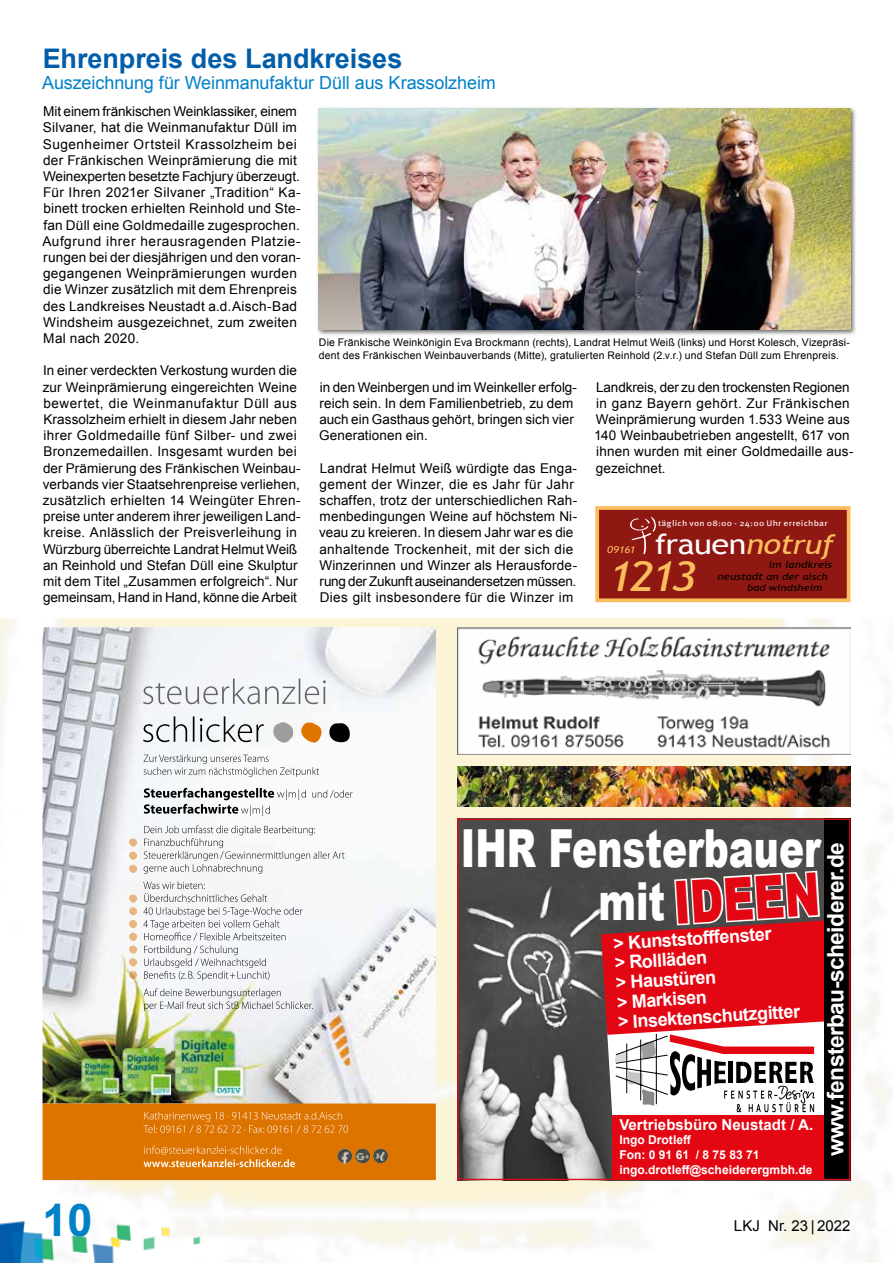
<style>
.page{position:relative;width:893px;height:1263px;background:#fff}
.page>*{position:absolute;margin:0;border:0;box-sizing:border-box;transform-origin:0 0}
.t1{font:900 59.4px "Arial";color:#e30613;scale:.72 1}
.t2{font:900 52.5px/52.5px "Arial";color:#fff;text-align:center;scale:.72 1}
.t3{font:700 45px "Arial";color:#0081c7}
.t4{font:italic 41.55px "Trebuchet MS";color:#fbbe5e;scale:1.16 1}
.t5{font:27.9px "Trebuchet MS";letter-spacing:-.015em;color:#fff;scale:1.16 1}
.t6{font:700 27px "Arial";color:#005da9}
.t7{font:700 22.65px "Arial";letter-spacing:-.025em;color:#fff}
.t8{font:700 18.15px/19.8px "Arial";color:#fff}
.t9{font:18px "Arial";letter-spacing:-.005em;color:#0081c7}
.t10{font:700 15.15px "Arial";color:#fff}
.t11{font:15px "Arial";color:#000}
.t12{font:13.5px/16.2px "Arial";letter-spacing:.01em;color:#000}
.t13{font:700 12.15px/14.5px "Arial";color:#fff}
.t14{font:10.5px/12.6px "Arial";letter-spacing:.015em;color:#000}
.t15{font:italic 9.75px/11.7px "Trebuchet MS";letter-spacing:.005em;color:#000;scale:1.16 1}
.t16{font:italic 9.6px "Trebuchet MS";letter-spacing:-.03em;color:#fbbe5e;scale:1.16 1}
.t17{font:italic 9.45px "Trebuchet MS";letter-spacing:.015em;color:#000;scale:1.16 1}
.t18{font:8.1px "Meta OT";letter-spacing:.02em;color:#fff;scale:1.16 1}
.s1{font-style:italic;color:#fbbe5e}
.s2{font-style:italic;font-size:27px;color:#fbbe5e}
.s3{font-size:9.45px}
</style>
<div class="page">
<img style="left:803px;top:1135px;width:73px;height:80px">
<img style="left:752px;top:1180px;width:51px;height:67px">
<img style="left:700px;top:1180px;width:52px;height:1px">
<img style="left:604px;top:1180px;width:96px;height:61px">
<img style="left:846px;top:1128px;width:24px;height:99px">
<img style="left:586px;top:1223px;width:30px;height:16px">
<img style="left:811px;top:1207px;width:35px;height:39px">
<svg style="left:632px;top:1234px;width:11px;height:5px"></svg>
<div style="left:363px;top:618px;width:377px;height:351px;background:#fcf4d6"></div>
<img style="left:740px;top:618px;width:153px;height:510px">
<img style="left:471px;top:1180px;width:209px;height:43px">
<img style="left:43px;top:627px;width:393px;height:476px">
<svg style="left:43px;top:1103px;width:393px;height:77px;background:#dc790b"></svg>
<img style="left:337px;top:1148px;width:15px;height:15px">
<svg style="left:144px;top:988px;width:169px;height:23px"></svg>
<svg style="left:143px;top:881px;width:159px;height:100px"></svg>
<svg style="left:144px;top:825px;width:201px;height:49px"></svg>
<svg style="left:144px;top:788px;width:209px;height:28px"></svg>
<svg style="left:144px;top:754px;width:175px;height:23px"></svg>
<svg style="left:129px;top:838px;width:8px;height:35px"></svg>
<svg style="left:129px;top:894px;width:8px;height:85px"></svg>
<svg style="left:273px;top:722px;width:20px;height:21px"></svg>
<svg style="left:301px;top:722px;width:21px;height:21px"></svg>
<svg style="left:329px;top:723px;width:21px;height:19px"></svg>
<svg style="left:143px;top:716px;width:121px;height:26px"></svg>
<svg style="left:143px;top:678px;width:183px;height:26px"></svg>
<img style="left:121px;top:1049px;width:50px;height:48px">
<img style="left:171px;top:1027px;width:77px;height:73px">
<img style="left:79px;top:1056px;width:42px;height:39px">
<img style="left:457px;top:627px;width:393px;height:128px">
<img style="left:459px;top:821px;width:365px;height:357px">
<div style="left:613px;top:1115px;width:212px;height:65px;background:#e30613"></div>
<svg style="left:601px;top:869px;width:223px;height:288px"></svg>
<div style="left:824px;top:819px;width:26px;height:361px;background:#000"></div>
<div style="left:457px;top:819px;width:393px;height:361px;border:1px solid #e30613"></div>
<img style="left:457px;top:766px;width:393px;height:41px">
<img style="left:0;top:1220px;width:212px;height:43px">
<div style="left:316px;top:106px;width:541px;height:231px;background:#000;opacity:.6"></div>
<img style="left:319px;top:109px;width:531px;height:221px">
<div style="left:595px;top:506px;width:255px;height:96px;background:#8f1812;border:4px solid #fbbe5e"></div>
<svg style="left:630px;top:516px;width:26px;height:38px"></svg>
<h3 class="t6" style="left:43px;top:40px;width:361px">Ehrenpreis des Landkreises</h3>
<h3 class="t9" style="left:42px;top:71px;width:455px">Auszeichnung für Weinmanufaktur Düll aus Krassolzheim</h3>
<p class="t12" style="left:42px;top:103px;width:260px">Mit einem fränkischen Weinklassiker, einem Silvaner, hat die Weinmanufaktur Düll im Sugenheimer Ortsteil Krassolzheim bei der Fränkischen Weinprämierung die mit Weinexperten besetzte Fachjury überzeugt.<br>Für Ihren 2021er Silvaner „Tradition“ Ka&shy;binett trocken erhielten Reinhold und Ste&shy;fan Düll eine Goldmedaille zugesprochen.<br>Aufgrund ihrer herausragenden Platzie&shy;rungen bei der diesjährigen und den voran&shy;gegangenen Weinprämierungen wurden die Winzer zusätzlich mit dem Ehrenpreis des Landkreises Neustadt a.d.Aisch-Bad Windsheim ausgezeichnet, zum zweiten Mal nach 2020.</p>
<p class="t12" style="left:43px;top:363px;width:259px">In einer verdeckten Verkostung wurden die zur Weinprämierung eingereichten Weine bewertet, die Weinmanufaktur Düll aus Krassolzheim erhielt in diesem Jahr neben ihrer Goldmedaille fünf Silber- und zwei Bronzemedaillen. Insgesamt wurden bei der Prämierung des Fränkischen Weinbau&shy;verbands vier Staatsehrenpreise verliehen, zusätzlich erhielten 14 Weingüter Ehren&shy;preise unter anderem ihrer jeweiligen Land&shy;kreise. Anlässlich der Preisverleihung in Würzburg überreichte Landrat Helmut Weiß an Reinhold und Stefan Düll eine Skulptur mit dem Titel „Zusammen erfolgreich“. Nur gemeinsam, Hand in Hand, könne die Arbeit</p>
<p class="t14" style="left:319px;top:336px;width:533px">Die Fränkische Weinkönigin Eva Brockmann (rechts), Landrat Helmut Weiß (links) und Horst Kolesch, Vizepräsi&shy;dent des Fränkischen Weinbauverbands (Mitte), gratulierten Reinhold (2.v.r.) und Stefan Düll zum Ehrenpreis.</p>
<p class="t12" style="left:319px;top:379px;width:259px">in den Weinbergen und im Weinkeller erfolg&shy;reich sein. In dem Familienbetrieb, zu dem auch ein Gasthaus gehört, bringen sich vier Generationen ein.</p>
<p class="t12" style="left:319px;top:460px;width:259px">Landrat Helmut Weiß würdigte das Enga&shy;gement der Winzer, die es Jahr für Jahr schaffen, trotz der unterschiedlichen Rah&shy;menbedingungen Weine auf höchstem Ni&shy;veau zu kreieren. In diesem Jahr war es die anhaltende Trockenheit, mit der sich die Winzerinnen und Winzer als Herausforde&shy;rung der Zukunft auseinandersetzen müssen.<br>Dies gilt insbesondere für die Winzer im</p>
<p class="t12" style="left:594px;top:379px;width:261px">Landkreis, der zu den trockensten Regionen in ganz Bayern gehört. Zur Fränkischen Weinprämierung wurden 1.533 Weine aus 140 Weinbaubetrieben angestellt, 617 von ihnen wurden mit einer Goldmedaille aus&shy;gezeichnet.</p>
<p class="t18" style="left:658px;top:518px;width:148px">täglich von 08:00 - 24:00 Uhr erreichbar</p>
<h3 class="t5" style="left:655px;top:528px;width:156px">frauen<span class="s1">not</span><span class="s2">ruf</span></h3>
<h3 class="t4" style="left:607px;top:552px;width:79px">1213</h3>
<p class="t16" style="left:607px;top:544px;width:26px">09161</p>
<p class="t15" style="left:717px;top:559px;width:100px;text-indent:51px">im landkreis neustadt an der <span class="s3">aisch</span></p>
<p class="t17" style="left:747px;top:582px;width:66px">bad windsheim</p>
<h3 class="t3" style="left:43px;top:1190px;width:52px">10</h3>
<h2 class="t2" style="left:461px;top:820px;width:501px">IHR Fensterbauer mit</h2>
<h3 class="t7" style="left:820px;top:1156px;width:316px;rotate:-90deg">www.fensterbau-scheiderer.de</h3>
<h1 class="t1" style="left:671px;top:860px;width:205px;rotate:-4deg">IDEEN</h1>
<h3 class="t8" style="left:612px;top:934px;width:184px;rotate:-4deg">˃ Kunststoff fenster<br>˃ Rollläden<br>˃ Haustüren<br>˃ Markisen<br>˃ Insektenschutzgitter</h3>
<p class="t10" style="left:619px;top:1114px;width:195px">Vertriebsbüro Neustadt / A.</p>
<p class="t13" style="left:619px;top:1133px;width:195px">Ingo Drotleff<br>Fon: 0 91 61 / 8 75 83 71 ingo.drotleff@scheiderergmbh.de</p>
<p class="t11" style="left:734px;top:1216px;width:118px">LKJ Nr. 23 | 2022</p>
</div>
